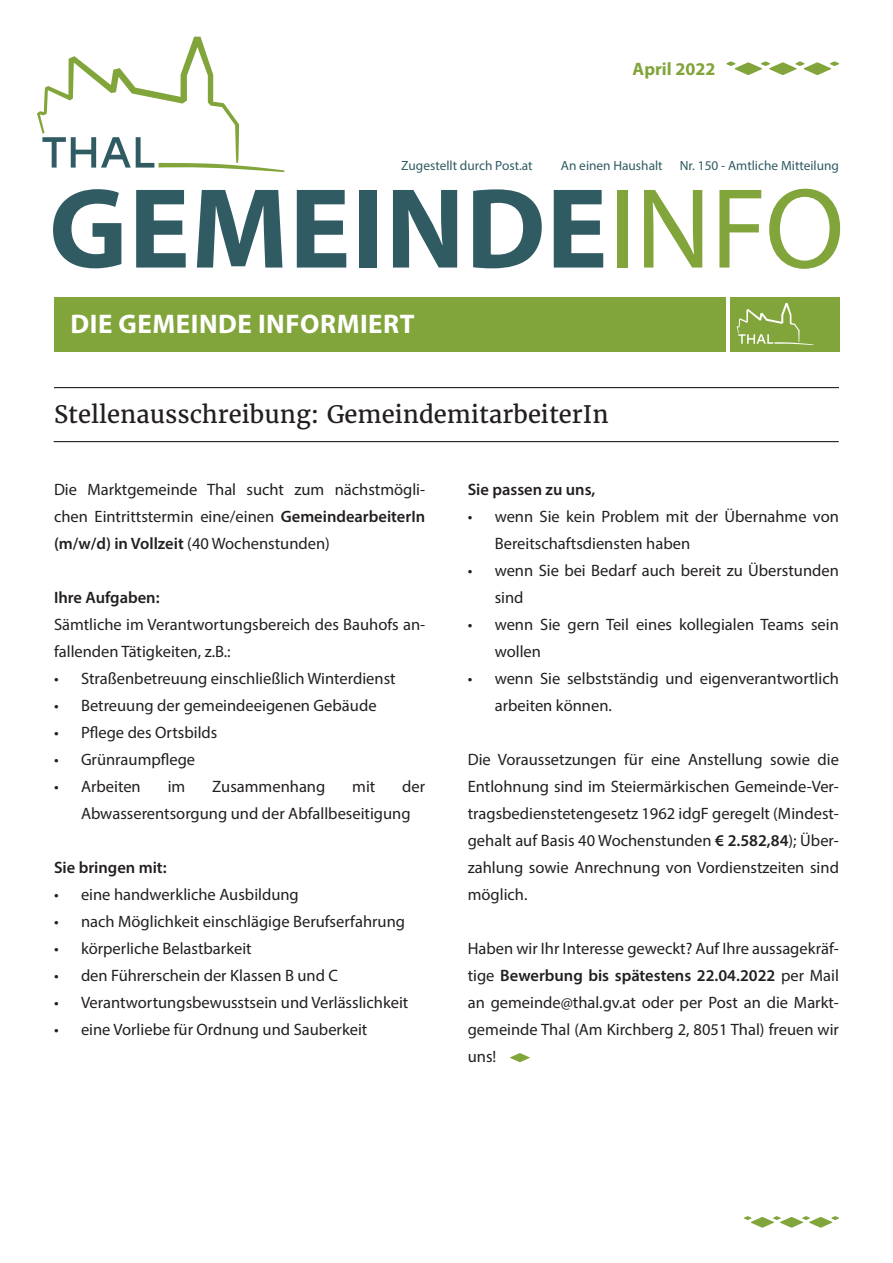
<style>
.page{position:relative;width:893px;height:1263px;background:#fff}
.page>*{position:absolute;margin:0;border:0;box-sizing:border-box;transform-origin:0 0}
.t1{font:700 115.05px "Myriad Pro";letter-spacing:.005em;color:#305b63}
.t2{font:700 27px "Myriad Pro";letter-spacing:.02em;color:#fff}
.t3{font:24px "Merriweather";color:#231f20}
.t4{font:700 18px "Myriad Pro";color:#82a53b}
.t5{font:16.5px/27px "Myriad Pro";color:#231f20}
.t6{font:600 16.5px "Myriad Pro";color:#231f20}
.t7{font:13.35px "Myriad Pro";color:#305b63}
.s1{font-weight:400;color:#82a53b}
.s2{font-weight:600}
</style>
<div class="page">
<svg style="left:744px;top:1216px;width:95px;height:11px"></svg>
<svg style="left:726px;top:62px;width:113px;height:13px"></svg>
<div style="left:54px;top:297px;width:672px;height:54px;background:#82a53b"></div>
<div style="left:730px;top:297px;width:110px;height:54px;background:#82a53b"></div>
<svg style="left:737px;top:303px;width:77px;height:42px"></svg>
<svg style="left:37px;top:37px;width:247px;height:135px"></svg>
<hr style="left:54px;top:387px;width:785px;height:1px;background:#231f20">
<hr style="left:54px;top:441px;width:785px;height:1px;background:#231f20">
<svg style="left:510px;top:1053px;width:20px;height:9px"></svg>
<p class="t4" style="left:633px;top:57px;width:84px">April 2022</p>
<p class="t7" style="left:401px;top:157px;width:133px">Zugestellt durch Post.at</p>
<p class="t7" style="left:561px;top:157px;width:103px">An einen Haushalt</p>
<p class="t7" style="left:680px;top:157px;width:161px">Nr. 150 - Amtliche Mitteilung</p>
<h1 class="t1" style="left:49px;top:154px;width:797px">GEMEINDE<span class="s1">INFO</span></h1>
<h2 class="t2" style="left:71px;top:300px;width:364px">DIE GEMEINDE THAL SUCHT...</h2>
<h2 class="t2" style="left:71px;top:306px;width:345px">DIE GEMEINDE INFORMIERT</h2>
<h3 class="t3" style="left:54px;top:399px;width:556px">Stellenausschreibung: GemeindemitarbeiterIn</h3>
<p class="t5" style="left:54px;top:476px;width:373px;text-align:justify">Die Marktgemeinde Thal sucht zum nächstmögli&shy;chen Eintrittstermin eine/einen <span class="s2">GemeindearbeiterIn (m/w/d) in Vollzeit</span> (40 Wochenstunden)</p>
<p class="t6" style="left:54px;top:587px;width:107px">Ihre Aufgaben:</p>
<p class="t5" style="left:54px;top:611px;width:373px">Sämtliche im Verantwortungsbereich des Bauhofs an&shy;fallenden Tätigkeiten, z.B.:</p>
<p class="t5" style="left:54px;top:665px;width:343px">• Straßenbetreuung einschließlich Winterdienst</p>
<p class="t5" style="left:54px;top:692px;width:324px">• Betreuung der gemeindeeigenen Gebäude</p>
<p class="t5" style="left:54px;top:719px;width:165px">• Pflege des Ortsbilds</p>
<p class="t5" style="left:54px;top:746px;width:143px">• Grünraumpflege</p>
<p class="t5" style="left:54px;top:773px;width:88px">• Arbeiten</p>
<p class="t5" style="left:168px;top:773px;width:19px">im</p>
<p class="t5" style="left:212px;top:773px;width:115px">Zusammenhang</p>
<p class="t5" style="left:352px;top:773px;width:25px">mit</p>
<p class="t5" style="left:81px;top:773px;width:346px;text-indent:321px">der<br>Abwasserentsorgung und der Abfallbeseitigung</p>
<p class="t6" style="left:54px;top:857px;width:114px">Sie bringen mit:</p>
<p class="t5" style="left:54px;top:881px;width:246px">• eine handwerkliche Ausbildung</p>
<p class="t5" style="left:54px;top:908px;width:353px">• nach Möglichkeit einschlägige Berufserfahrung</p>
<p class="t5" style="left:54px;top:935px;width:199px">• körperliche Belastbarkeit</p>
<p class="t5" style="left:54px;top:962px;width:286px">• den Führerschein der Klassen B und C</p>
<p class="t5" style="left:54px;top:989px;width:356px">• Verantwortungsbewusstsein und Verlässlichkeit</p>
<p class="t5" style="left:54px;top:1016px;width:315px">• eine Vorliebe für Ordnung und Sauberkeit</p>
<p class="t6" style="left:468px;top:479px;width:129px">Sie passen zu uns,</p>
<p class="t5" style="left:495px;top:503px;width:346px;text-indent:-27px">• wenn Sie kein Problem mit der Übernahme von<br>Bereitschaftsdiensten haben</p>
<p class="t5" style="left:495px;top:557px;width:346px;text-indent:-27px">• wenn Sie bei Bedarf auch bereit zu Überstunden sind</p>
<p class="t5" style="left:495px;top:611px;width:346px;text-indent:-27px">• wenn Sie gern Teil eines kollegialen Teams sein wollen</p>
<p class="t5" style="left:495px;top:665px;width:346px;text-indent:-27px">• wenn Sie selbstständig und eigenverantwortlich arbeiten können.</p>
<p class="t5" style="left:468px;top:746px;width:373px;text-align:justify">Die Voraussetzungen für eine Anstellung sowie die Entlohnung sind im Steiermärkischen Gemeinde-Ver&shy;tragsbedienstetengesetz 1962 idgF geregelt (Mindest&shy;gehalt auf Basis 40 Wochenstunden <span class="s2">€ 2.582,84</span>); Über&shy;zahlung sowie Anrechnung von Vordienstzeiten sind möglich.</p>
<p class="t5" style="left:468px;top:935px;width:373px;text-align:justify">Haben wir Ihr Interesse geweckt? Auf Ihre aussagekräf&shy;tige <span class="s2">Bewerbung bis spätestens 22.04.2022</span> per Mail an gemeinde@thal.gv.at oder per Post an die Markt&shy;gemeinde Thal (Am Kirchberg 2, 8051 Thal) freuen wir uns!</p>
</div>
